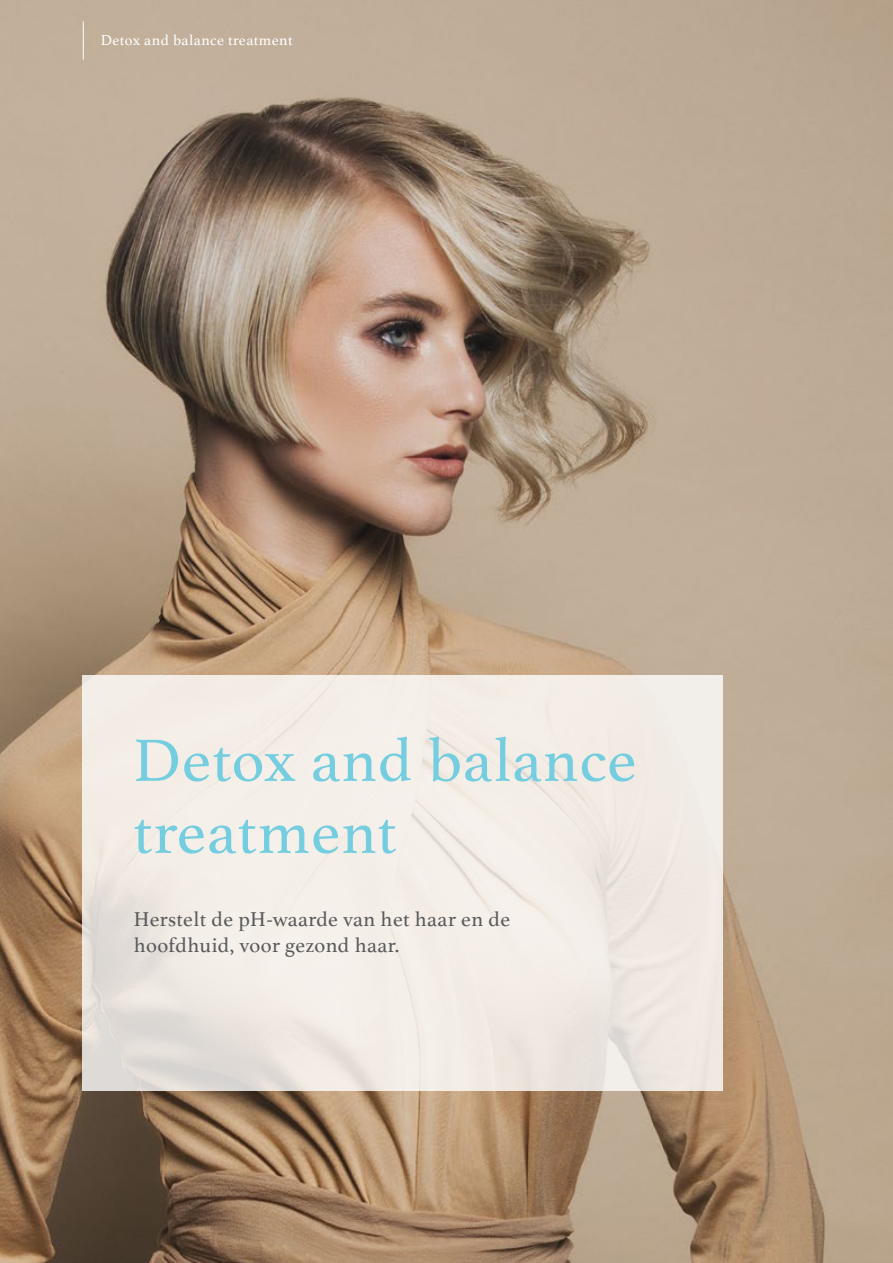
<style>
.page{position:relative;width:893px;height:1263px;background:#fff}
.page>*{position:absolute;margin:0;border:0;box-sizing:border-box;transform-origin:0 0}
.t1{font:63px/72px "Athelas";letter-spacing:.015em;color:#74cee0}
.t2{font:21px/25.2px "Athelas";letter-spacing:.02em;color:#58595b}
.t3{font:15px "Athelas";letter-spacing:.03em;color:#fff}
</style>
<div class="page">
<img style="left:0;top:0;width:893px;height:1263px">
<svg style="left:83px;top:675px;width:640px;height:415px;background:#f1eae4"></svg>
<hr style="left:83px;top:21px;width:1px;height:39px;background:#fff">
<p class="t3" style="left:101px;top:28px;width:193px">Detox and balance treatment</p>
<h1 class="t1" style="left:133px;top:722px;width:505px">Detox and balance treatment</h1>
<p class="t2" style="left:134px;top:906px;width:378px">Herstelt de pH-waarde van het haar en de hoofdhuid, voor gezond haar.</p>
</div>
